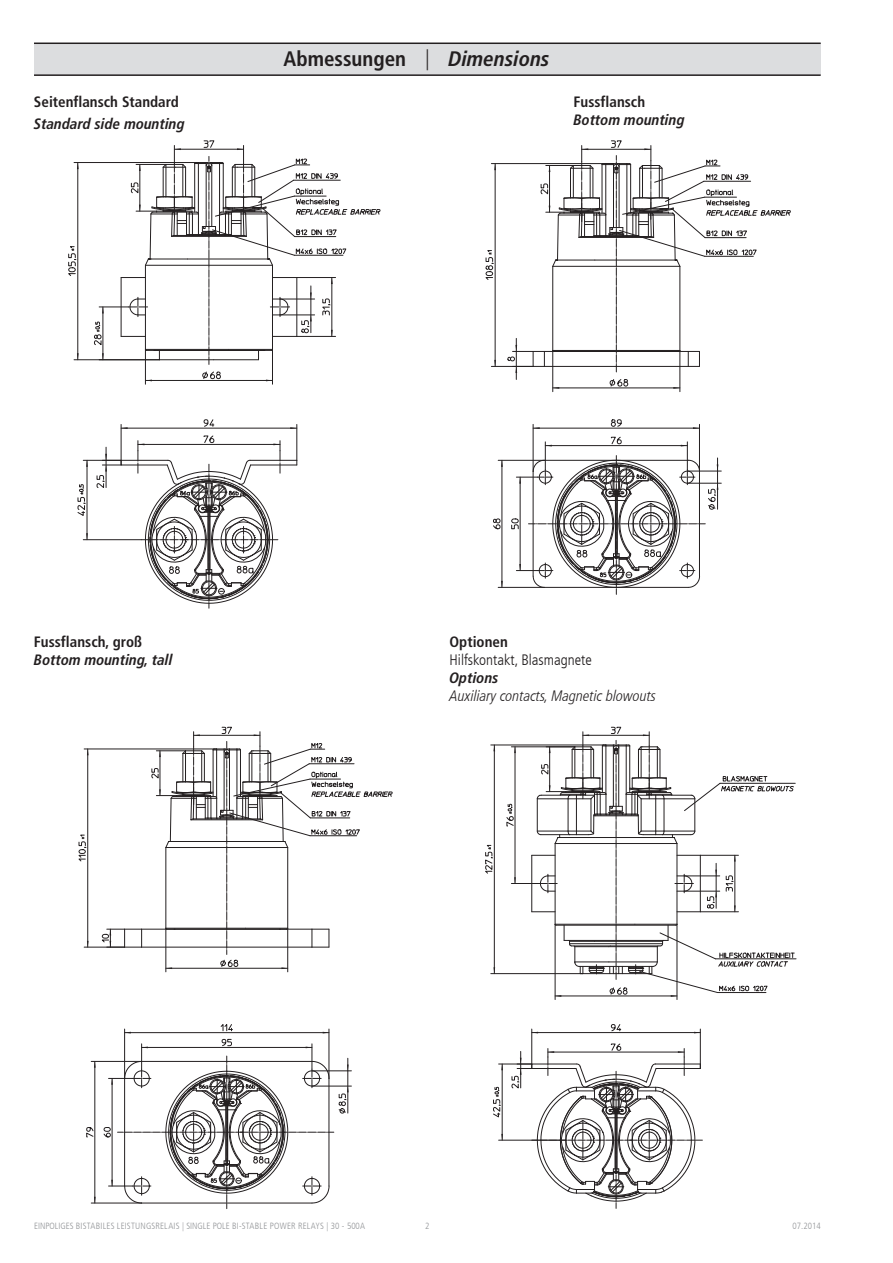
<style>
.page{position:relative;width:893px;height:1263px;background:#fff}
.page>*{position:absolute;margin:0;border:0;box-sizing:border-box;transform-origin:0 0}
.t1{font:700 condensed 21px "Frutiger LT";color:#231f20}
.t2{font:italic 300 condensed 15px/18px "Frutiger LT Com";color:#231f20}
.t3{font:italic 700 condensed 15px/18px "Frutiger LT Com";color:#231f20}
.t4{font:700 condensed 15px/21.8px "Frutiger LT";color:#231f20}
.t5{font:300 condensed 9px "Frutiger LT";letter-spacing:.015em;color:#939598}
.s1{font-family:"Frutiger LT Com";font-style:italic}
.s2{font-weight:300}
.s3{font-family:"Frutiger LT";font-style:normal}
.s4{font-family:"Frutiger LT";font-weight:700;font-style:normal}
.s5{font-weight:700}
</style>
<div class="page">
<hr style="left:552px;top:350px;width:1px;height:42px;background:#231f20">
<hr style="left:680px;top:350px;width:1px;height:42px;background:#231f20">
<hr style="left:495px;top:164px;width:1px;height:202px;background:#231f20">
<hr style="left:491px;top:163px;width:122px;height:1px;background:#231f20">
<hr style="left:491px;top:366px;width:42px;height:1px;background:#231f20">
<svg style="left:485px;top:250px;width:9px;height:30px"></svg>
<svg style="left:507px;top:140px;width:284px;height:249px"></svg>
<hr style="left:502px;top:460px;width:1px;height:127px;background:#231f20">
<hr style="left:498px;top:460px;width:46px;height:1px;background:#231f20">
<hr style="left:498px;top:587px;width:46px;height:1px;background:#231f20">
<svg style="left:501px;top:581px;width:2px;height:6px"></svg>
<svg style="left:501px;top:460px;width:2px;height:7px"></svg>
<svg style="left:493px;top:518px;width:7px;height:11px"></svg>
<hr style="left:533px;top:428px;width:166px;height:1px;background:#231f20">
<hr style="left:533px;top:424px;width:1px;height:47px;background:#231f20">
<hr style="left:699px;top:424px;width:1px;height:47px;background:#231f20">
<svg style="left:533px;top:427px;width:7px;height:2px"></svg>
<svg style="left:611px;top:419px;width:11px;height:8px"></svg>
<hr style="left:687px;top:471px;width:34px;height:1px;background:#231f20">
<hr style="left:687px;top:483px;width:34px;height:1px;background:#231f20">
<svg style="left:511px;top:437px;width:207px;height:157px"></svg>
<hr style="left:145px;top:380px;width:127px;height:1px;background:#231f20">
<hr style="left:145px;top:349px;width:1px;height:35px;background:#231f20">
<hr style="left:272px;top:349px;width:1px;height:35px;background:#231f20">
<svg style="left:202px;top:371px;width:19px;height:8px"></svg>
<hr style="left:78px;top:163px;width:1px;height:197px;background:#231f20">
<hr style="left:74px;top:162px;width:124px;height:1px;background:#231f20">
<hr style="left:74px;top:359px;width:85px;height:1px;background:#231f20">
<svg style="left:77px;top:353px;width:2px;height:7px"></svg>
<svg style="left:77px;top:163px;width:2px;height:6px"></svg>
<svg style="left:68px;top:246px;width:9px;height:30px"></svg>
<svg style="left:94px;top:140px;width:286px;height:224px"></svg>
<hr style="left:87px;top:460px;width:1px;height:80px;background:#231f20">
<hr style="left:83px;top:460px;width:38px;height:1px;background:#231f20">
<hr style="left:83px;top:539px;width:58px;height:1px;background:#231f20">
<svg style="left:86px;top:533px;width:2px;height:7px"></svg>
<svg style="left:86px;top:460px;width:2px;height:7px"></svg>
<svg style="left:77px;top:484px;width:9px;height:32px"></svg>
<hr style="left:121px;top:428px;width:176px;height:1px;background:#231f20">
<hr style="left:121px;top:424px;width:1px;height:41px;background:#231f20">
<hr style="left:297px;top:424px;width:1px;height:36px;background:#231f20">
<svg style="left:290px;top:427px;width:7px;height:2px"></svg>
<svg style="left:121px;top:427px;width:7px;height:2px"></svg>
<svg style="left:204px;top:419px;width:10px;height:8px"></svg>
<hr style="left:251px;top:465px;width:46px;height:1px;background:#231f20">
<hr style="left:250px;top:460px;width:47px;height:1px;background:#231f20">
<svg style="left:97px;top:435px;width:184px;height:173px"></svg>
<hr style="left:166px;top:928px;width:1px;height:44px;background:#231f20">
<hr style="left:287px;top:928px;width:1px;height:44px;background:#231f20">
<hr style="left:87px;top:749px;width:1px;height:198px;background:#231f20">
<hr style="left:84px;top:749px;width:133px;height:1px;background:#231f20">
<hr style="left:84px;top:947px;width:41px;height:1px;background:#231f20">
<svg style="left:78px;top:835px;width:9px;height:27px"></svg>
<hr style="left:142px;top:947px;width:170px;height:1px;background:#231f20">
<hr style="left:142px;top:929px;width:170px;height:1px;background:#231f20">
<svg style="left:101px;top:929px;width:41px;height:19px"></svg>
<svg style="left:151px;top:727px;width:242px;height:242px"></svg>
<hr style="left:95px;top:1061px;width:1px;height:142px;background:#231f20">
<hr style="left:91px;top:1061px;width:51px;height:1px;background:#231f20">
<hr style="left:91px;top:1203px;width:51px;height:1px;background:#231f20">
<svg style="left:94px;top:1197px;width:2px;height:6px"></svg>
<svg style="left:94px;top:1061px;width:2px;height:7px"></svg>
<svg style="left:86px;top:1127px;width:8px;height:10px"></svg>
<hr style="left:125px;top:1032px;width:204px;height:1px;background:#231f20">
<hr style="left:124px;top:1029px;width:1px;height:49px;background:#231f20">
<hr style="left:329px;top:1029px;width:1px;height:49px;background:#231f20">
<svg style="left:220px;top:1024px;width:13px;height:7px"></svg>
<hr style="left:312px;top:1070px;width:39px;height:1px;background:#231f20">
<hr style="left:312px;top:1086px;width:39px;height:1px;background:#231f20">
<svg style="left:103px;top:1039px;width:246px;height:170px"></svg>
<hr style="left:720px;top:783px;width:75px;height:1px;background:#231f20">
<hr style="left:715px;top:958px;width:81px;height:1px;background:#231f20">
<hr style="left:555px;top:924px;width:1px;height:75px;background:#231f20">
<hr style="left:677px;top:924px;width:1px;height:75px;background:#231f20">
<hr style="left:494px;top:745px;width:1px;height:229px;background:#231f20">
<hr style="left:491px;top:973px;width:92px;height:1px;background:#231f20">
<hr style="left:491px;top:745px;width:115px;height:1px;background:#231f20">
<svg style="left:485px;top:845px;width:8px;height:29px"></svg>
<svg style="left:506px;top:727px;width:288px;height:270px"></svg>
<hr style="left:502px;top:1064px;width:1px;height:76px;background:#231f20">
<hr style="left:499px;top:1064px;width:33px;height:1px;background:#231f20">
<hr style="left:499px;top:1140px;width:67px;height:1px;background:#231f20">
<svg style="left:493px;top:1087px;width:8px;height:31px"></svg>
<hr style="left:532px;top:1032px;width:168px;height:1px;background:#231f20">
<hr style="left:531px;top:1029px;width:1px;height:39px;background:#231f20">
<hr style="left:700px;top:1029px;width:1px;height:39px;background:#231f20">
<svg style="left:611px;top:1024px;width:10px;height:7px"></svg>
<svg style="left:511px;top:1043px;width:191px;height:165px"></svg>
<div style="left:34px;top:43px;width:787px;height:32px;background:#dcdddf"></div>
<hr style="left:34px;top:43px;width:787px;height:1px;background:#231f20">
<hr style="left:34px;top:74px;width:787px;height:2px;background:#231f20">
<p class="t4" style="left:34px;top:91px;width:152px">Seitenflansch Standard<br><span class="s1">Standard side mounting</span></p>
<p class="t1" style="left:284px;top:46px;width:268px">Abmessungen <span class="s2">|</span> <span class="s1">Dimensions</span></p>
<p class="t3" style="left:574px;top:93px;width:113px"><span class="s3">Fussflansch<br></span>Bottom mounting</p>
<p class="t3" style="left:34px;top:632px;width:140px"><span class="s3">Fussflansch, groß<br></span>Bottom mounting, tall</p>
<p class="t2" style="left:450px;top:632px;width:208px"><span class="s4">Optionen<br></span><span class="s3">Hilfskontakt, Blasmagnete<br></span><span class="s5">Options<br></span>Auxiliary contacts, Magnetic blowouts</p>
<p class="t5" style="left:34px;top:1221px;width:333px">EINPOLIGES BISTABILES LEISTUNGSRELAIS | SINGLE POLE BI-STABLE POWER RELAYS | 30 - 500A</p>
<p class="t5" style="left:425px;top:1221px;width:6px">2</p>
<p class="t5" style="left:793px;top:1221px;width:30px">07.2014</p>
</div>
